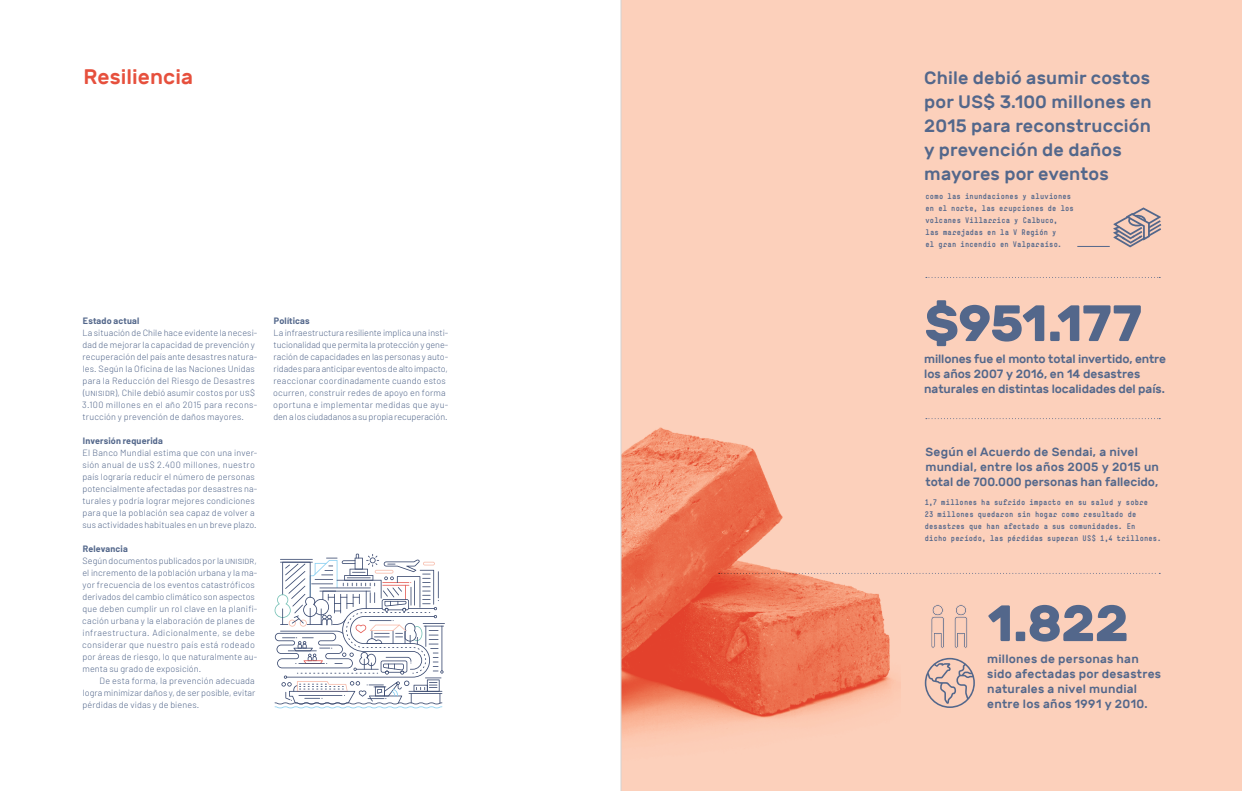
<style>
.page{position:relative;width:1242px;height:791px;background:#fff}
.page>*{position:absolute;margin:0;border:0;box-sizing:border-box;transform-origin:0 0}
.t1{font:700 51px "Rubik";letter-spacing:-.015em;color:#53678b}
.t2{font:500 21px "Rubik";letter-spacing:.005em;color:#e6503d}
.t3{font:500 18px/24px "Rubik";letter-spacing:.01em;color:#53678b}
.t4{font:500 12px/15px "Rubik";letter-spacing:.015em;color:#53678b}
.t5{font:500 12px/15px "Rubik";letter-spacing:-.01em;color:#53678b}
.t6{font:300 9px/12px "Barlow";letter-spacing:.015em;color:#53678b}
.t7{font:700 9px "Barlow";letter-spacing:.02em;color:#53678b}
.t8{font:700 8px/12px "Simple";letter-spacing:.03em;color:#53678b}
</style>
<div class="page">
<div style="left:621px;top:0;width:621px;height:791px;background:#fcd0bb"></div>
<svg style="left:926px;top:277px;width:234px;height:1px"></svg>
<hr style="left:1077px;top:246px;width:32px;height:1px;background:#53678b">
<svg style="left:926px;top:418px;width:234px;height:1px"></svg>
<svg style="left:901px;top:573px;width:259px;height:1px"></svg>
<img style="left:622px;top:427px;width:278px;height:314px">
<svg style="left:924px;top:658px;width:51px;height:50px"></svg>
<svg style="left:931px;top:604px;width:13px;height:44px"></svg>
<svg style="left:954px;top:604px;width:13px;height:44px"></svg>
<svg style="left:275px;top:554px;width:170px;height:154px"></svg>
<svg style="left:1113px;top:207px;width:48px;height:40px"></svg>
<hr style="left:621px;top:0;width:1px;height:791px;background:#d3d3d2">
<h2 class="t2" style="left:83px;top:65px;width:111px">Resiliencia</h2>
<p class="t7" style="left:83px;top:315px;width:58px">Estado actual</p>
<p class="t6" style="left:82px;top:327px;width:177px">La situación de Chile hace evidente la necesi&shy;dad de mejorar la capacidad de prevención y recuperación del país ante desastres natura&shy;les. Según la Oficina de las Naciones Unidas para la Reducción del Riesgo de Desastres (UNISIDR), Chile debió asumir costos por US$ 3.100 millones en el año 2015 para recons&shy;trucción y prevención de daños mayores.</p>
<p class="t7" style="left:83px;top:435px;width:81px">Inversión requerida</p>
<p class="t6" style="left:82px;top:447px;width:176px">El Banco Mundial estima que con una inver&shy;sión anual de US$ 2.400 millones, nuestro país lograría reducir el número de personas potencialmente afectadas por desastres na&shy;turales y podría lograr mejores condiciones para que la población sea capaz de volver a sus actividades habituales en un breve plazo.</p>
<p class="t7" style="left:83px;top:543px;width:46px">Relevancia</p>
<p class="t6" style="left:82px;top:554px;width:177px">Según documentos publicados por la UNISIDR, el incremento de la población urbana y la ma&shy;yor frecuencia de los eventos catastróficos derivados del cambio climático son aspectos que deben cumplir un rol clave en la planifi&shy;cación urbana y la elaboración de planes de infraestructura. Adicionalmente, se debe considerar que nuestro país está rodeado por áreas de riesgo, lo que naturalmente au&shy;menta su grado de exposición.</p>
<p class="t6" style="left:82px;top:674px;width:174px;text-align:justify;text-indent:17px">De esta forma, la prevención adecuada logra minimizar daños y, de ser posible, evitar pérdidas de vidas y de bienes.</p>
<p class="t7" style="left:274px;top:315px;width:37px">Políticas</p>
<p class="t6" style="left:273px;top:326px;width:177px">La infraestructura resiliente implica una insti&shy;tucionalidad que permita la protección y gene&shy;ración de capacidades en las personas y auto&shy;ridades para anticipar eventos de alto impacto, reaccionar coordinadamente cuando estos ocurren, construir redes de apoyo en forma oportuna e implementar medidas que ayu&shy;den a los ciudadanos a su propia recuperación.</p>
<h3 class="t3" style="left:924px;top:66px;width:229px">Chile debió asumir costos por US$ 3.100 millones en<br>2015 para reconstrucción y prevención de daños mayores por eventos</h3>
<p class="t8" style="left:925px;top:190px;width:150px">como las inundaciones y aluviones en el norte, las erupciones de los volcanes Villarrica y Calbuco,<br>las marejadas en la V Región y<br>el gran incendio en Valparaíso.</p>
<h1 class="t1" style="left:924px;top:293px;width:219px">$951.177</h1>
<h3 class="t5" style="left:924px;top:352px;width:243px">millones fue el monto total invertido, entre los años 2007 y 2016, en 14 desastres naturales en distintas localidades del país.</h3>
<h3 class="t4" style="left:925px;top:445px;width:235px">Según el Acuerdo de Sendai, a nivel mundial, entre los años 2005 y 2015 un total de 700.000 personas han fallecido,</h3>
<p class="t8" style="left:924px;top:496px;width:238px">1,7 millones ha sufrido impacto en su salud y sobre<br>23 millones quedaron sin hogar como resultado de desastres que han afectado a sus comunidades. En<br>dicho período, las pérdidas superan US$ 1,4 trillones.</p>
<h1 class="t1" style="left:987px;top:593px;width:143px">1.822</h1>
<h3 class="t4" style="left:987px;top:652px;width:175px">millones de personas han sido afectadas por desastres naturales a nivel mundial entre los años 1991 y 2010.</h3>
</div>
